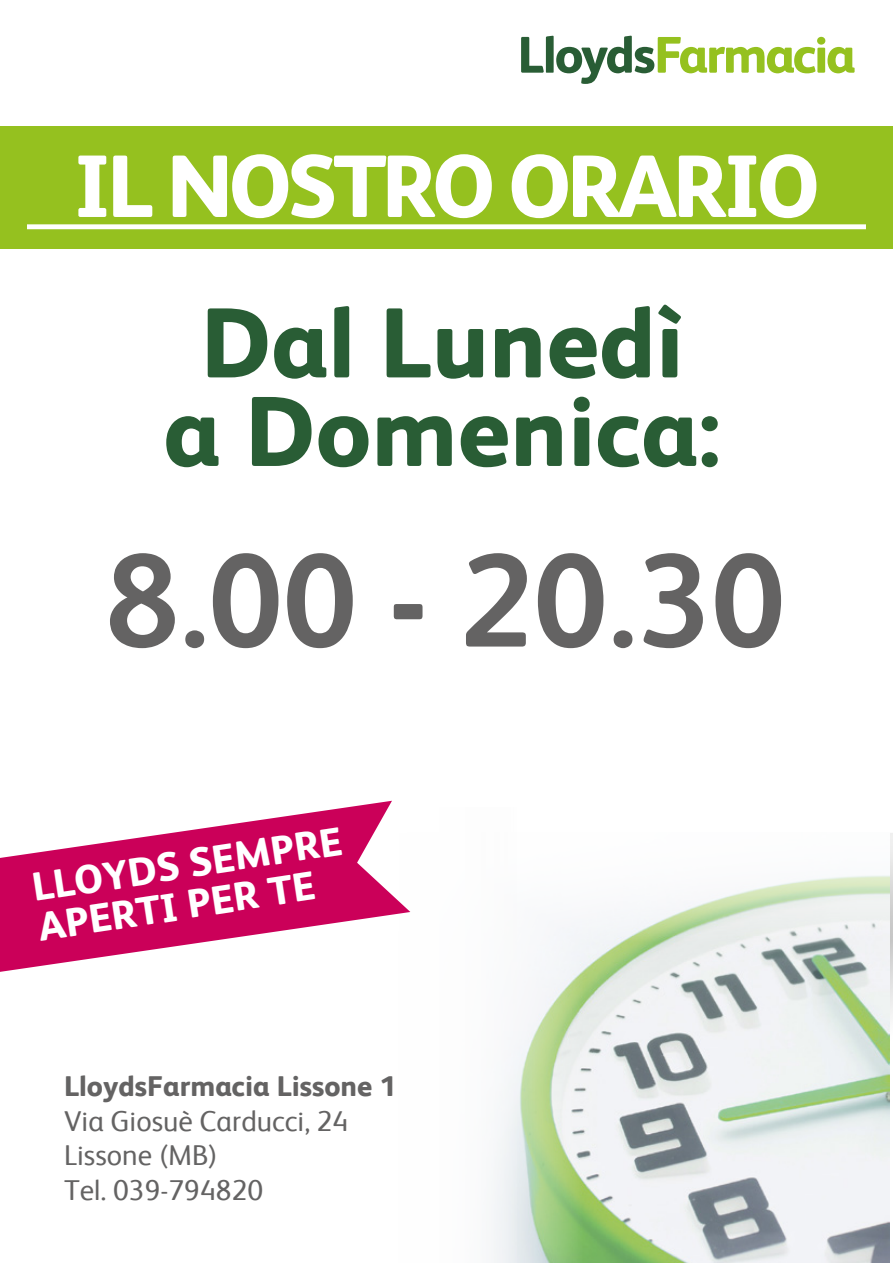
<style>
.page{position:relative;width:893px;height:1263px;background:#fff}
.page>*{position:absolute;margin:0;border:0;box-sizing:border-box;transform-origin:0 0}
.t1{font:700 132.45px "Lloyds Sans";color:#646363}
.t2{font:800 99.3px/88.5px "Lloyds Sans";color:#295d35;text-align:center}
.t3{font:800 88.5px "Lloyds Sans";letter-spacing:-.05em;color:#fff}
.t4{font:800 40.65px/40.2px "Lloyds Sans";color:#fff}
.t5{font:28.8px/34.5px "Lloyds Sans";color:#646363}
.t6{font:800 28.8px "Lloyds Sans";color:#646363}
</style>
<div class="page">
<img style="left:516px;top:875px;width:374px;height:388px">
<div style="left:0;top:126px;width:893px;height:122px;background:#95c11f"></div>
<div style="left:27px;top:224px;width:839px;height:5px;background:#fff"></div>
<svg style="left:0;top:801px;width:410px;height:171px;fill:#cb0059"></svg>
<svg style="left:521px;top:36px;width:334px;height:48px"></svg>
<h3 class="t3" style="left:74px;top:117px;width:748px">IL NOSTRO ORARIO</h3>
<h2 class="t2" style="left:163px;top:292px;width:559px">Dal Lunedì a Domenica:</h2>
<h1 class="t1" style="left:105px;top:508px;width:682px">8.00 - 20.30</h1>
<h3 class="t4" style="left:29px;top:865px;width:315px;rotate:-9deg">LLOYDS SEMPRE<br>APERTI PER TE</h3>
<p class="t6" style="left:64px;top:1064px;width:333px">LloydsFarmacia Lissone 1</p>
<p class="t5" style="left:64px;top:1102px;width:286px">Via Giosuè Carducci, 24<br>Lissone (MB)<br>Tel. 039-794820</p>
</div>
